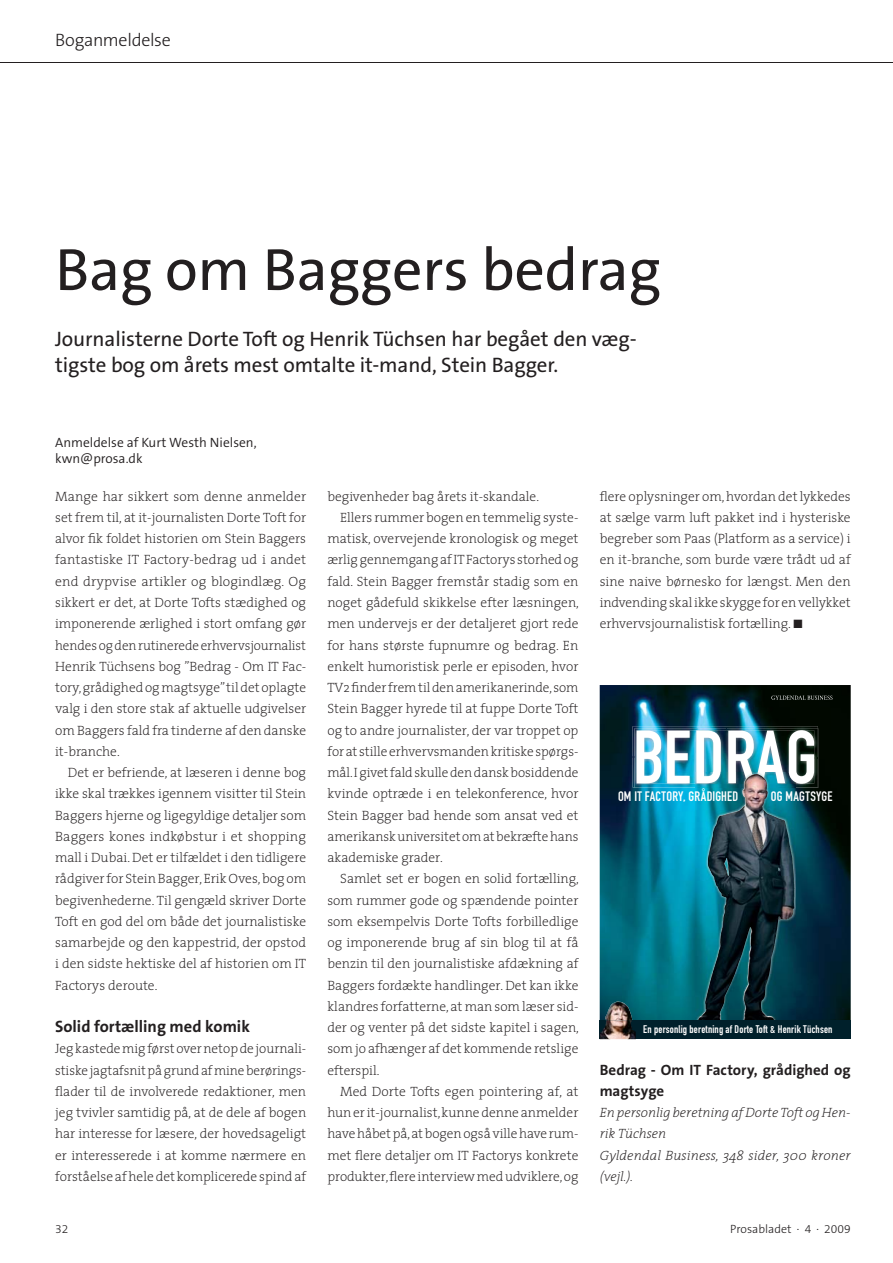
<style>
.page{position:relative;width:893px;height:1263px;background:#fff}
.page>*{position:absolute;margin:0;border:0;box-sizing:border-box;transform-origin:0 0}
.t1{font:73.95px "DIN Engschrift";letter-spacing:.005em;color:#fff}
.t2{font:60px "The Sans B5 Plain";letter-spacing:-.005em;color:#231f20}
.t3{font:21px/25.5px "The Sans B5 Plain";letter-spacing:-.005em;color:#231f20}
.t4{font:300 18px "The Sans B3";letter-spacing:-.015em;color:#231f20}
.t5{font:700 16.5px "The Sans B7";color:#231f20}
.t6{font:700 15px/21.3px "The Sans B7";color:#231f20}
.t7{font:200 13.5px/21.3px "The Serif";color:#231f20;text-align:justify}
.t8{font:italic 200 13.5px/21.3px "The Serif";color:#231f20}
.t9{font:300 13.5px/16.2px "The Sans B4";color:#231f20}
.t10{font:13.5px "DIN Engschrift";letter-spacing:.015em;color:#fff}
.t11{font:300 12px "The Sans B3";color:#231f20}
.t12{font:10.95px "DIN Engschrift";letter-spacing:.015em;color:#fff}
</style>
<div class="page">
<hr style="left:0;top:62px;width:892px;height:1px;background:#231f20">
<img style="left:599px;top:685px;width:251px;height:336px">
<img style="left:817px;top:728px;width:1px;height:60px">
<img style="left:632px;top:726px;width:185px;height:31px">
<img style="left:632px;top:757px;width:2px;height:31px">
<img style="left:634px;top:728px;width:92px;height:60px">
<img style="left:726px;top:728px;width:91px;height:30px">
<img style="left:795px;top:758px;width:22px;height:30px">
<img style="left:636px;top:730px;width:178px;height:54px">
<img style="left:695px;top:784px;width:100px;height:237px">
<img style="left:695px;top:772px;width:100px;height:12px">
<img style="left:717px;top:774px;width:38px;height:48px">
<div style="left:599px;top:1021px;width:251px;height:18px;background:#00202b"></div>
<img style="left:605px;top:1004px;width:27px;height:17px">
<img style="left:600px;top:1021px;width:36px;height:18px">
<svg style="left:771px;top:696px;width:61px;height:4px"></svg>
<h3 class="t4" style="left:55px;top:31px;width:117px">Boganmeldelse</h3>
<h2 class="t2" style="left:55px;top:240px;width:607px">Bag om Baggers bedrag</h2>
<h3 class="t3" style="left:55px;top:327px;width:583px">Journalisterne Dorte Toft og Henrik Tüchsen har begået den væg&shy;tigste bog om årets mest omtalte it-mand, Stein Bagger.</h3>
<p class="t9" style="left:55px;top:435px;width:203px">Anmeldelse af Kurt Westh Nielsen, kwn@prosa.dk</p>
<p class="t7" style="left:55px;top:486px;width:252px">Mange har sikkert som denne anmelder set frem til, at it-journalisten Dorte Toft for alvor fik foldet historien om Stein Baggers fantastiske IT Factory-bedrag ud i andet end drypvise artikler og blogindlæg. Og sikkert er det, at Dorte Tofts stædighed og imponerende ærlighed i stort omfang gør hendes og den rutinerede erhvervsjournalist Henrik Tüchsens bog ”Bedrag - Om IT Fac&shy;tory, grådighed og magtsyge” til det oplagte valg i den store stak af aktuelle udgivelser om Baggers fald fra tinderne af den danske it-branche.</p>
<p class="t7" style="left:55px;top:762px;width:252px;text-indent:13px">Det er befriende, at læseren i denne bog ikke skal trækkes igennem visitter til Stein Baggers hjerne og ligegyldige detaljer som Baggers kones indkøbstur i et shopping mall i Dubai. Det er tilfældet i den tidligere rådgiver for Stein Bagger, Erik Oves, bog om begivenhederne. Til gengæld skriver Dorte Toft en god del om både det journalistiske samarbejde og den kappestrid, der opstod i den sidste hektiske del af historien om IT Factorys deroute.</p>
<p class="t5" style="left:55px;top:1018px;width:196px">Solid fortælling med komik</p>
<p class="t7" style="left:55px;top:1039px;width:252px">Jeg kastede mig først over netop de journali&shy;stiske jagtafsnit på grund af mine berørings&shy;flader til de involverede redaktioner, men jeg tvivler samtidig på, at de dele af bogen har interesse for læsere, der hovedsageligt er interesserede i at komme nærmere en forståelse af hele det komplicerede spind af</p>
<p class="t7" style="left:327px;top:486px;width:213px">begivenheder bag årets it-skandale.</p>
<p class="t7" style="left:340px;top:507px;width:240px">Ellers rummer bogen en temmelig syste-</p>
<p class="t7" style="left:327px;top:529px;width:252px">matisk, overvejende kronologisk og meget</p>
<p class="t7" style="left:327px;top:550px;width:252px">ærlig gennemgang af IT Factorys storhed og</p>
<p class="t7" style="left:327px;top:571px;width:252px">fald. Stein Bagger fremstår stadig som en</p>
<p class="t7" style="left:327px;top:592px;width:253px">noget gådefuld skikkelse efter læsningen,</p>
<p class="t7" style="left:327px;top:614px;width:252px">men undervejs er der detaljeret gjort rede</p>
<p class="t7" style="left:327px;top:635px;width:252px">for hans største fupnumre og bedrag. En</p>
<p class="t7" style="left:327px;top:656px;width:252px">enkelt humoristisk perle er episoden, hvor</p>
<p class="t7" style="left:327px;top:677px;width:252px">TV2 finder frem til den amerikanerinde, som</p>
<p class="t7" style="left:327px;top:699px;width:252px">Stein Bagger hyrede til at fuppe Dorte Toft</p>
<p class="t7" style="left:327px;top:720px;width:252px">og to andre journalister, der var troppet op</p>
<p class="t7" style="left:327px;top:741px;width:252px">for at stille erhvervsmanden kritiske spørgs-</p>
<p class="t7" style="left:327px;top:762px;width:252px">mål. I givet fald skulle den dansk bosiddende</p>
<p class="t7" style="left:327px;top:784px;width:252px">kvinde optræde i en telekonference, hvor</p>
<p class="t7" style="left:327px;top:805px;width:252px">Stein Bagger bad hende som ansat ved et</p>
<p class="t7" style="left:327px;top:826px;width:252px">amerikansk universitet om at bekræfte hans</p>
<p class="t7" style="left:327px;top:847px;width:117px">akademiske grader.</p>
<p class="t7" style="left:340px;top:869px;width:240px">Samlet set er bogen en solid fortælling,</p>
<p class="t7" style="left:327px;top:890px;width:252px">som rummer gode og spændende pointer</p>
<p class="t7" style="left:327px;top:911px;width:252px">som eksempelvis Dorte Tofts forbilledlige</p>
<p class="t7" style="left:327px;top:933px;width:252px">og imponerende brug af sin blog til at få</p>
<p class="t7" style="left:327px;top:954px;width:252px">benzin til den journalistiske afdækning af</p>
<p class="t7" style="left:327px;top:975px;width:252px">Baggers fordækte handlinger. Det kan ikke</p>
<p class="t7" style="left:327px;top:996px;width:252px">klandres forfatterne, at man som læser sid-</p>
<p class="t7" style="left:327px;top:1018px;width:253px">der og venter på det sidste kapitel i sagen,</p>
<p class="t7" style="left:327px;top:1039px;width:252px">som jo afhænger af det kommende retslige</p>
<p class="t7" style="left:327px;top:1060px;width:54px">efterspil.</p>
<p class="t7" style="left:340px;top:1081px;width:240px">Med Dorte Tofts egen pointering af, at</p>
<p class="t7" style="left:327px;top:1103px;width:252px">hun er it-journalist, kunne denne anmelder</p>
<p class="t7" style="left:327px;top:1124px;width:252px">have håbet på, at bogen også ville have rum-</p>
<p class="t7" style="left:327px;top:1145px;width:252px">met flere detaljer om IT Factorys konkrete</p>
<p class="t7" style="left:327px;top:1166px;width:252px">produkter, flere interview med udviklere, og</p>
<p class="t7" style="left:599px;top:486px;width:252px">flere oplysninger om, hvordan det lykkedes at sælge varm luft pakket ind i hysteriske begreber som Paas (Platform as a service) i en it-branche, som burde være trådt ud af sine naive børnesko for længst. Men den indvending skal ikke skygge for en vellykket erhvervsjournalistisk fortælling. ■</p>
<h1 class="t1" style="left:633px;top:731px;width:185px">BEDRAG</h1>
<p class="t10" style="left:618px;top:791px;width:122px">OM IT FACTORY, GRÅDIGHED</p>
<p class="t10" style="left:771px;top:791px;width:63px">OG MAGTSYGE</p>
<p class="t12" style="left:643px;top:1025px;width:191px">En personlig beretning af Dorte Toft &amp; Henrik Tüchsen</p>
<p class="t6" style="left:599px;top:1060px;width:252px">Bedrag - Om IT Factory, grådighed og magtsyge</p>
<p class="t8" style="left:599px;top:1103px;width:252px">En personlig beretning af Dorte Toft og Hen&shy;rik Tüchsen<br>Gyldendal Business, 348 sider, 300 kroner (vejl.).</p>
<p class="t11" style="left:55px;top:1223px;width:15px">32</p>
<p class="t11" style="left:730px;top:1223px;width:122px">Prosabladet · 4 · 2009</p>
</div>
